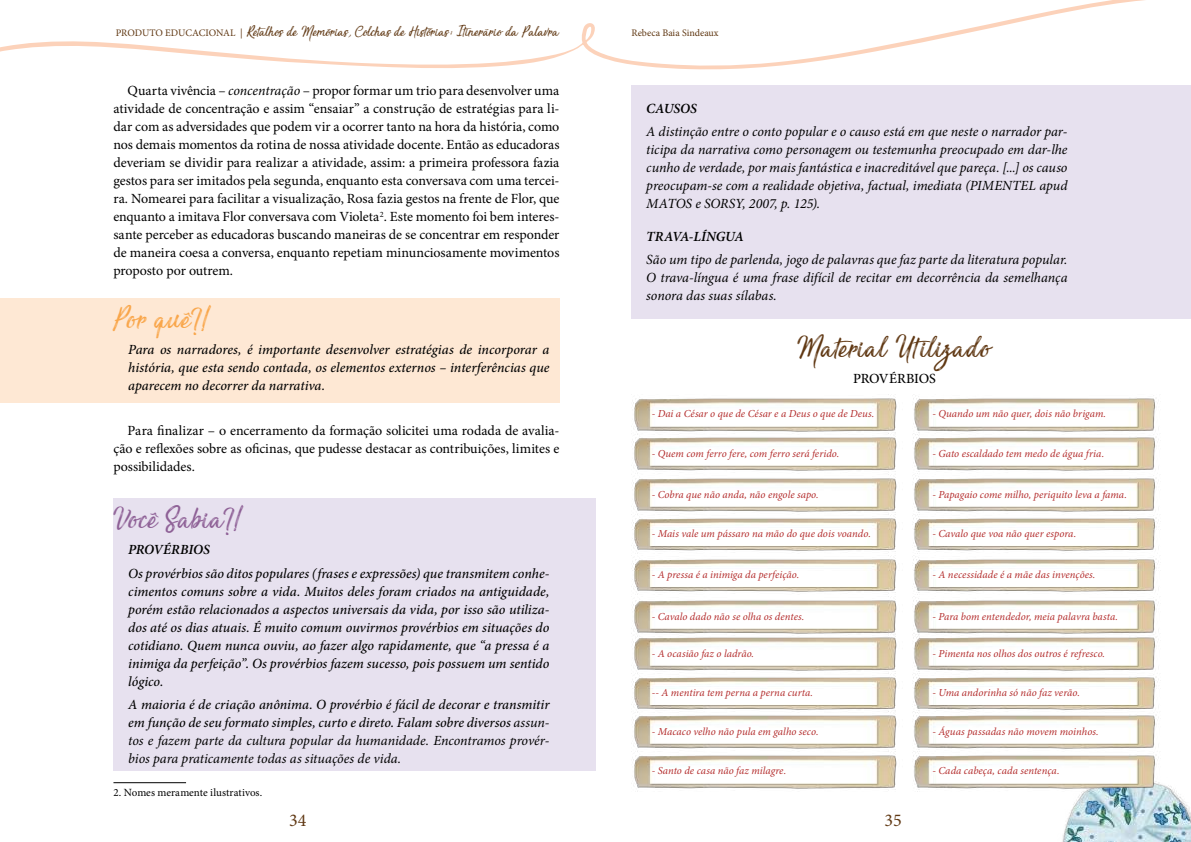
<style>
.page{position:relative;width:1191px;height:842px;background:#fff}
.page>*{position:absolute;margin:0;border:0;box-sizing:border-box;transform-origin:0 0}
.t1{font:40px "Sensations and Qualities";letter-spacing:.02em;color:#603813}
.t2{font:40px "Sensations and Qualities";letter-spacing:.02em;color:#8e6096}
.t3{font:40px "Sensations and Qualities";letter-spacing:.015em;color:#f9a64a}
.t4{font:19px "Sensations and Qualities";color:#603813}
.t5{font:18px "Minion Pro";color:#603813}
.t6{font:14px/18px "Minion Pro";letter-spacing:-.005em;color:#000;text-align:justify}
.t7{font:italic 500 14px/18px "Minion Pro";color:#000;text-align:justify}
.t8{font:italic 14px/18px "Minion Pro";color:#000;text-align:justify}
.t9{font:italic 600 14px "Minion Pro";letter-spacing:-.01em;color:#000}
.t10{font:500 14px "Minion Pro";letter-spacing:-.025em;color:#000}
.t11{font:11px "Minion Pro";color:#000}
.t12{font:italic 10.7px "Minion Pro";letter-spacing:.005em;color:#b32c2c}
.t13{font:10px "Minion Pro";color:#603813}
.s1{font-family:"Minion Pro";font-size:10px}
.s2{font-style:italic}
.s3{font-family:"mellonydrybrush";font-size:30px}
.s4{font-weight:400}
</style>
<div class="page">
<img style="left:559px;top:298px;width:632px;height:544px">
<svg style="left:0;top:41px;width:576px;height:27px"></svg>
<svg style="left:576px;top:0;width:569px;height:70px"></svg>
<div style="left:0;top:298px;width:559px;height:105px;background:#fee8d4"></div>
<div style="left:113px;top:498px;width:482px;height:273px;background:#e7e1ef"></div>
<hr style="left:113px;top:782px;width:73px;height:1px;background:#000">
<div style="left:631px;top:85px;width:560px;height:234px;background:#e7e1ef"></div>
<img style="left:624px;top:394px;width:538px;height:79px">
<img style="left:624px;top:475px;width:538px;height:158px">
<img style="left:624px;top:633px;width:538px;height:158px">
<h2 class="t4" style="left:116px;top:22px;width:445px"><span class="s1">PRODUTO EDUCACIONAL |</span> Retalhos de Memórias, Colchas de Histórias: Itinerário da Palavra</h2>
<p class="t13" style="left:631px;top:26px;width:89px">Rebeca Baia Sindeaux</p>
<p class="t6" style="left:113px;top:82px;width:447px;text-indent:14px">Quarta vivência – <span class="s2">concentração</span> – propor formar um trio para desenvolver uma atividade de concentração e assim “ensaiar” a construção de estratégias para li&shy;dar com as adversidades que podem vir a ocorrer tanto na hora da história, como nos demais momentos da rotina de nossa atividade docente. Então as educadoras deveriam se dividir para realizar a atividade, assim: a primeira professora fazia gestos para ser imitados pela segunda, enquanto esta conversava com uma tercei&shy;ra. Nomearei para facilitar a visualização, Rosa fazia gestos na frente de Flor, que enquanto a imitava Flor conversava com Violeta<sup>2</sup>. Este momento foi bem interes&shy;sante perceber as educadoras buscando maneiras de se concentrar em responder de maneira coesa a conversa, enquanto repetiam minunciosamente movimentos proposto por outrem.</p>
<h1 class="t3" style="left:113px;top:299px;width:100px">Por quê<span class="s3">?</span>!</h1>
<p class="t7" style="left:128px;top:340px;width:423px">Para os narradores, é importante desenvolver estratégias de incorporar a história, que esta sendo contada, os elementos externos – interferências que aparecem no decorrer da narrativa.</p>
<p class="t6" style="left:113px;top:422px;width:447px;text-indent:14px">Para finalizar – o encerramento da formação solicitei uma rodada de avalia&shy;ção e reflexões sobre as oficinas, que pudesse destacar as contribuições, limites e possibilidades.</p>
<h1 class="t2" style="left:113px;top:499px;width:132px">Você Sabia<span class="s3">?</span>!</h1>
<p class="t9" style="left:128px;top:540px;width:83px">PROVÉRBIOS</p>
<p class="t7" style="left:128px;top:564px;width:423px">Os provérbios são ditos populares (frases e expressões) que transmitem conhe&shy;cimentos comuns sobre a vida. Muitos deles foram criados na antiguidade, porém estão relacionados a aspectos universais da vida, por isso são utiliza&shy;dos até os dias atuais. É muito comum ouvirmos provérbios em situações do cotidiano. Quem nunca ouviu, ao fazer algo rapidamente, que “a pressa é a inimiga da perfeição”. Os provérbios fazem sucesso, pois possuem um sentido lógico.</p>
<p class="t7" style="left:128px;top:696px;width:423px">A maioria é de criação anônima. O provérbio é fácil de decorar e transmitir em função de seu formato simples, curto e direto. Falam sobre diversos <span class="s4">assun&shy;tos e fazem parte da cultura popular da humanidade. Encontramos provér&shy;bios para praticamente todas as situações de vida.</span></p>
<p class="t11" style="left:113px;top:785px;width:150px">2. Nomes meramente ilustrativos.</p>
<p class="t9" style="left:646px;top:98px;width:52px">CAUSOS</p>
<p class="t8" style="left:646px;top:123px;width:423px">A distinção entre o conto popular e o causo está em que neste o narrador par&shy;ticipa da narrativa como personagem ou testemunha preocupado em dar-lhe cunho de verdade, por mais fantástica e inacreditável que pareça. [...] os causo preocupam-se com a realidade objetiva, factual, imediata (PIMENTEL apud MATOS e SORSY, 2007, p. 125).</p>
<p class="t9" style="left:646px;top:226px;width:99px">TRAVA-LÍNGUA</p>
<p class="t8" style="left:646px;top:251px;width:423px">São um tipo de parlenda, jogo de palavras que faz parte da literatura popular.<br>O trava-língua é uma frase difícil de recitar em decorrência da semelhança sonora das suas sílabas.</p>
<h1 class="t1" style="left:797px;top:328px;width:195px">Material Utilizado</h1>
<p class="t10" style="left:853px;top:369px;width:84px">PROVÉRBIOS</p>
<p class="t12" style="left:651px;top:406px;width:224px">- Dai a César o que de César e a Deus o que de Deus.</p>
<p class="t12" style="left:932px;top:406px;width:175px">- Quando um não quer, dois não brigam.</p>
<p class="t12" style="left:651px;top:446px;width:189px">- Quem com ferro fere, com ferro será ferido.</p>
<p class="t12" style="left:932px;top:446px;width:173px">- Gato escaldado tem medo de água fria.</p>
<p class="t12" style="left:651px;top:487px;width:169px">- Cobra que não anda, não engole sapo.</p>
<p class="t12" style="left:932px;top:487px;width:196px">- Papagaio come milho, periquito leva a fama.</p>
<p class="t12" style="left:651px;top:526px;width:221px">- Mais vale um pássaro na mão do que dois voando.</p>
<p class="t12" style="left:932px;top:526px;width:145px">- Cavalo que voa não quer espora.</p>
<p class="t12" style="left:651px;top:567px;width:149px">- A pressa é a inimiga da perfeição.</p>
<p class="t12" style="left:932px;top:567px;width:165px">- A necessidade é a mãe das invenções.</p>
<p class="t12" style="left:651px;top:609px;width:154px">- Cavalo dado não se olha os dentes.</p>
<p class="t12" style="left:932px;top:609px;width:187px">- Para bom entendedor, meia palavra basta.</p>
<p class="t12" style="left:651px;top:646px;width:104px">- A ocasião faz o ladrão.</p>
<p class="t12" style="left:932px;top:646px;width:174px">- Pimenta nos olhos dos outros é refresco.</p>
<p class="t12" style="left:651px;top:685px;width:163px">-- A mentira tem perna a perna curta.</p>
<p class="t12" style="left:932px;top:685px;width:149px">- Uma andorinha só não faz verão.</p>
<p class="t12" style="left:651px;top:724px;width:168px">- Macaco velho não pula em galho seco.</p>
<p class="t12" style="left:932px;top:724px;width:168px">- Águas passadas não movem moinhos.</p>
<p class="t12" style="left:651px;top:763px;width:136px">- Santo de casa não faz milagre.</p>
<p class="t12" style="left:932px;top:763px;width:129px">- Cada cabeça, cada sentença.</p>
<p class="t5" style="left:289px;top:808px;width:19px">34</p>
<p class="t5" style="left:884px;top:808px;width:19px">35</p>
</div>
